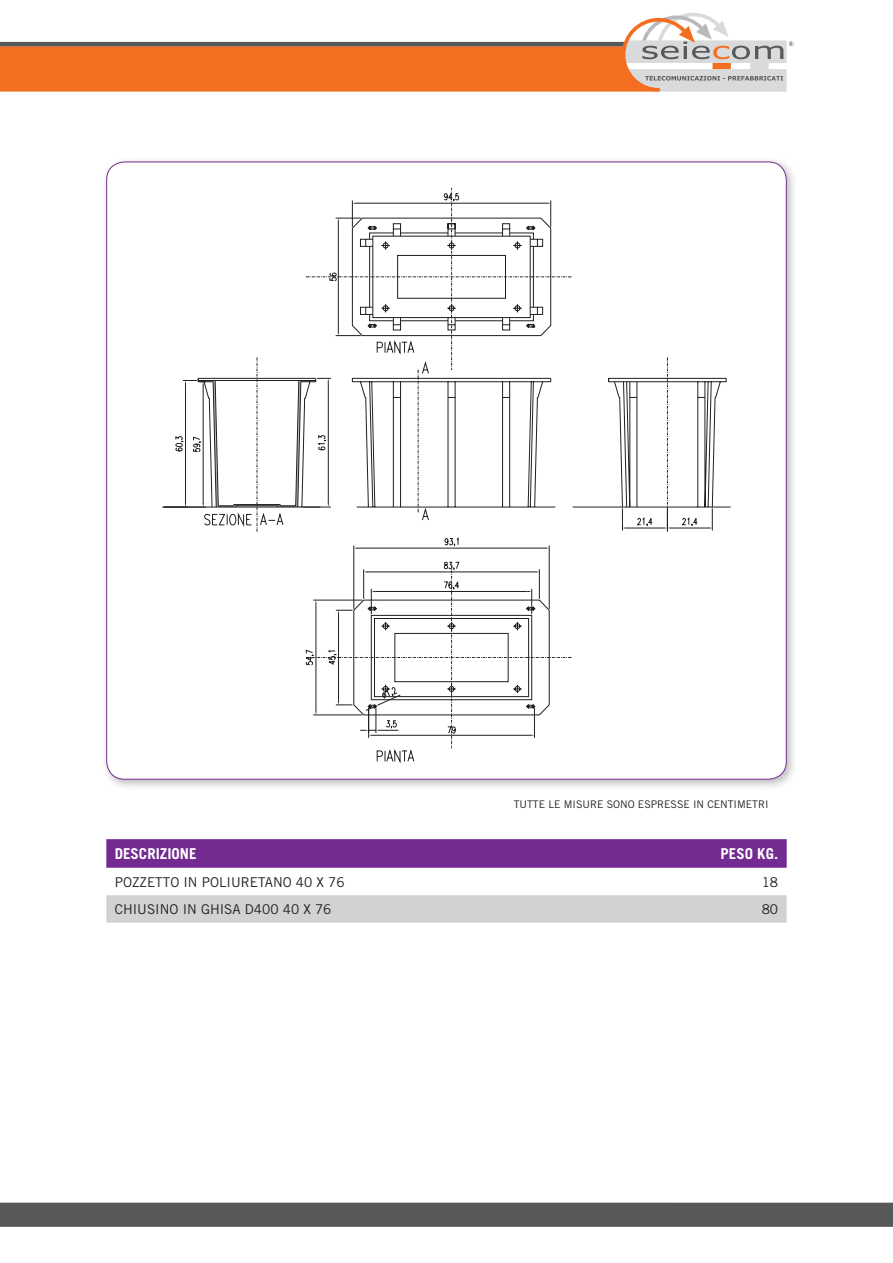
<style>
.page{position:relative;width:893px;height:1263px;background:#fff}
.page>*{position:absolute;margin:0;border:0;box-sizing:border-box;transform-origin:0 0}
.t1{font:700 15px "Trade Gothic";color:#fff}
.t2{font:13.5px "Trade Gothic";color:#231f20}
.t3{font:10.5px "Trade Gothic";color:#231f20}
</style>
<div class="page">
<svg style="left:0;top:1202px;width:893px;height:25px;background:#5c5d5f"></svg>
<svg style="left:0;top:13px;width:793px;height:79px"></svg>
<svg style="left:106px;top:839px;width:681px;height:29px;background:#762e92"></svg>
<svg style="left:106px;top:895px;width:681px;height:28px;background:#d1d2d4"></svg>
<div style="left:101px;top:156px;width:697px;height:635px;background:#231f20;opacity:.3"></div>
<div style="left:107px;top:162px;width:679px;height:617px;background:#fff;border-radius:18px"></div>
<svg style="left:608px;top:361px;width:105px;height:171px"></svg>
<svg style="left:162px;top:188px;width:409px;height:560px"></svg>
<svg style="left:204px;top:340px;width:225px;height:424px"></svg>
<p class="t3" style="left:514px;top:798px;width:256px">TUTTE LE MISURE SONO ESPRESSE IN CENTIMETRI</p>
<p class="t1" style="left:115px;top:845px;width:83px">DESCRIZIONE</p>
<p class="t1" style="left:721px;top:845px;width:59px">PESO KG.</p>
<p class="t2" style="left:115px;top:874px;width:231px">POZZETTO IN POLIURETANO 40 X 76</p>
<p class="t2" style="left:762px;top:874px;width:18px">18</p>
<p class="t2" style="left:115px;top:901px;width:218px">CHIUSINO IN GHISA D400 40 X 76</p>
<p class="t2" style="left:762px;top:901px;width:18px">80</p>
</div>
